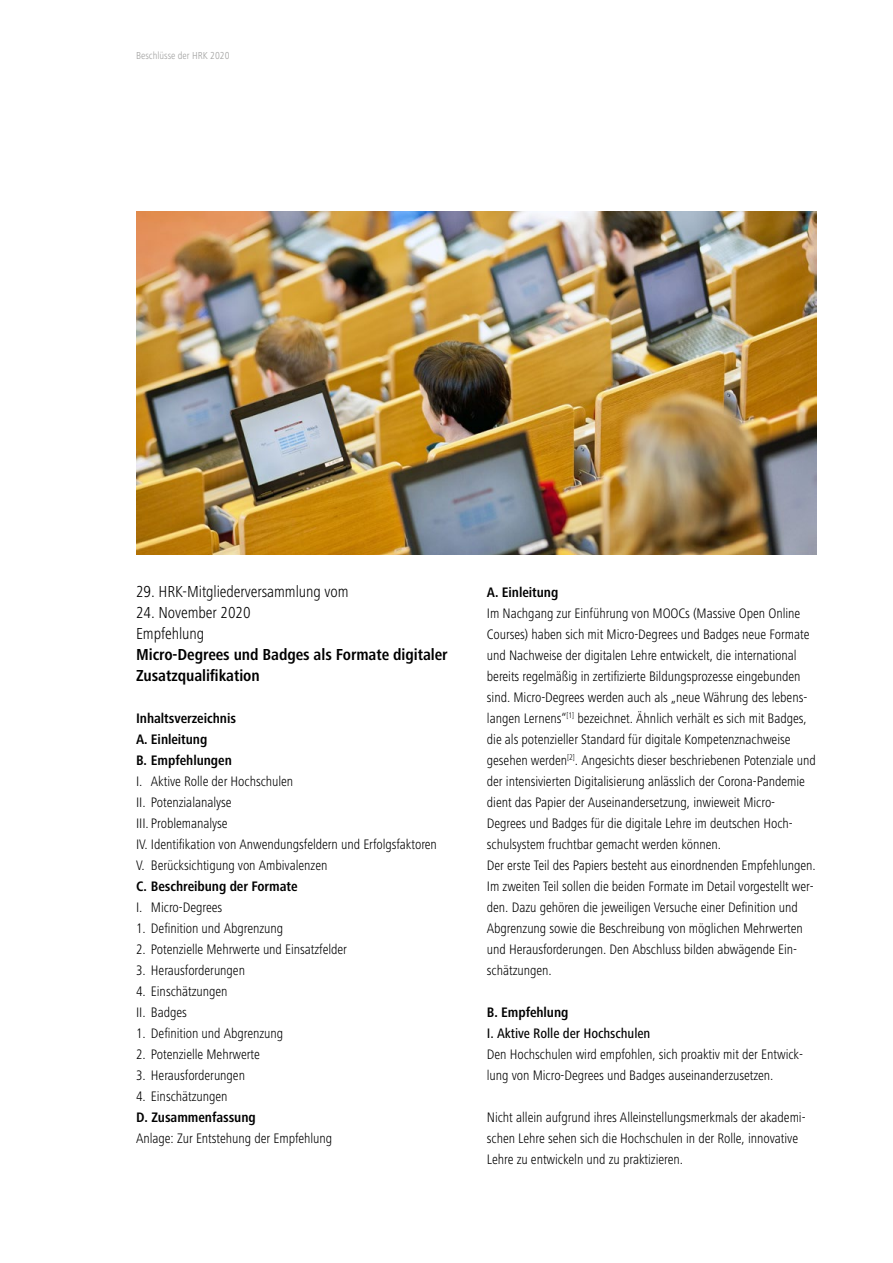
<style>
.page{position:relative;width:893px;height:1263px;background:#fff}
.page>*{position:absolute;margin:0;border:0;box-sizing:border-box;transform-origin:0 0}
.t1{font:700 condensed 16.5px/21px "Frutiger Next LT";letter-spacing:-.005em;color:#000}
.t2{font:300 condensed 16.5px/21px "Frutiger Next LT";letter-spacing:-.005em;color:#000}
.t3{font:300 condensed 14.25px/21px "Frutiger Next LT";letter-spacing:-.005em;color:#000}
.t4{font:700 condensed 14.25px/21px "Frutiger Next LT";letter-spacing:-.005em;color:#000}
.t5{font:500 condensed 14.25px "Frutiger Next LT";letter-spacing:-.005em;color:#000}
.t6{font:300 condensed 10.5px "Frutiger Next LT";color:#9d9d9c}
</style>
<div class="page">
<img style="left:136px;top:212px;width:680px;height:343px">
<p class="t6" style="left:136px;top:50px;width:95px">Beschlüsse der HRK 2020</p>
<p class="t2" style="left:136px;top:581px;width:214px">29. HRK-Mitgliederversammlung vom</p>
<p class="t2" style="left:136px;top:602px;width:116px">24. November 2020<br>Empfehlung</p>
<p class="t1" style="left:136px;top:644px;width:313px">Micro-Degrees und Badges als Formate digitaler<br>Zusatzqualifikation</p>
<p class="t4" style="left:136px;top:708px;width:101px">Inhaltsverzeichnis<br>A. Einleitung<br>B. Empfehlungen</p>
<p class="t3" style="left:136px;top:771px;width:302px">I. Aktive Rolle der Hochschulen<br>II. Potenzialanalyse<br>III. Problemanalyse<br>IV. Identifikation von Anwendungsfeldern und Erfolgsfaktoren V. Berücksichtigung von Ambivalenzen</p>
<p class="t4" style="left:136px;top:876px;width:163px">C. Beschreibung der Formate</p>
<p class="t3" style="left:136px;top:897px;width:88px">I. Micro-Degrees</p>
<p class="t3" style="left:136px;top:918px;width:149px">1. Definition und Abgrenzung</p>
<p class="t3" style="left:136px;top:939px;width:212px">2. Potenzielle Mehrwerte und Einsatzfelder</p>
<p class="t3" style="left:136px;top:960px;width:111px">3. Herausforderungen</p>
<p class="t3" style="left:136px;top:981px;width:93px">4. Einschätzungen<br>II. Badges</p>
<p class="t3" style="left:136px;top:1023px;width:149px">1. Definition und Abgrenzung</p>
<p class="t3" style="left:136px;top:1044px;width:125px">2. Potenzielle Mehrwerte</p>
<p class="t3" style="left:136px;top:1065px;width:111px">3. Herausforderungen</p>
<p class="t3" style="left:136px;top:1086px;width:93px">4. Einschätzungen</p>
<p class="t4" style="left:136px;top:1107px;width:121px">D. Zusammenfassung</p>
<p class="t3" style="left:136px;top:1128px;width:198px">Anlage: Zur Entstehung der Empfehlung</p>
<p class="t4" style="left:487px;top:582px;width:73px">A. Einleitung</p>
<p class="t3" style="left:487px;top:603px;width:331px">Im Nachgang zur Einführung von MOOCs (Massive Open Online Courses) haben sich mit Micro-Degrees und Badges neue Formate und Nachweise der digitalen Lehre entwickelt, die international bereits regelmäßig in zertifizierte Bildungsprozesse eingebunden sind. Micro-Degrees werden auch als „neue Währung des lebens&shy;langen Lernens“<sup>[1]</sup> bezeichnet. Ähnlich verhält es sich mit Badges, die als potenzieller Standard für digitale Kompetenznachweise gesehen werden<sup>[2]</sup>. Angesichts dieser beschriebenen Potenziale und der intensivierten Digitalisierung anlässlich der Corona-Pandemie dient das Papier der Auseinandersetzung, inwieweit Micro-Degrees und Badges für die digitale Lehre im deutschen Hoch&shy;schulsystem fruchtbar gemacht werden können.<br>Der erste Teil des Papiers besteht aus einordnenden Empfehlungen.<br>Im zweiten Teil sollen die beiden Formate im Detail vorgestellt wer&shy;den. Dazu gehören die jeweiligen Versuche einer Definition und Abgrenzung sowie die Beschreibung von möglichen Mehrwerten und Herausforderungen. Den Abschluss bilden abwägende Ein&shy;schätzungen.</p>
<p class="t4" style="left:487px;top:1002px;width:83px">B. Empfehlung</p>
<p class="t5" style="left:487px;top:1025px;width:165px">I. Aktive Rolle der Hochschulen</p>
<p class="t3" style="left:487px;top:1044px;width:318px">Den Hochschulen wird empfohlen, sich proaktiv mit der Entwick&shy;lung von Micro-Degrees und Badges auseinanderzusetzen.</p>
<p class="t3" style="left:487px;top:1107px;width:320px">Nicht allein aufgrund ihres Alleinstellungsmerkmals der akademi&shy;schen Lehre sehen sich die Hochschulen in der Rolle, innovative<br>Lehre zu entwickeln und zu praktizieren.</p>
</div>
